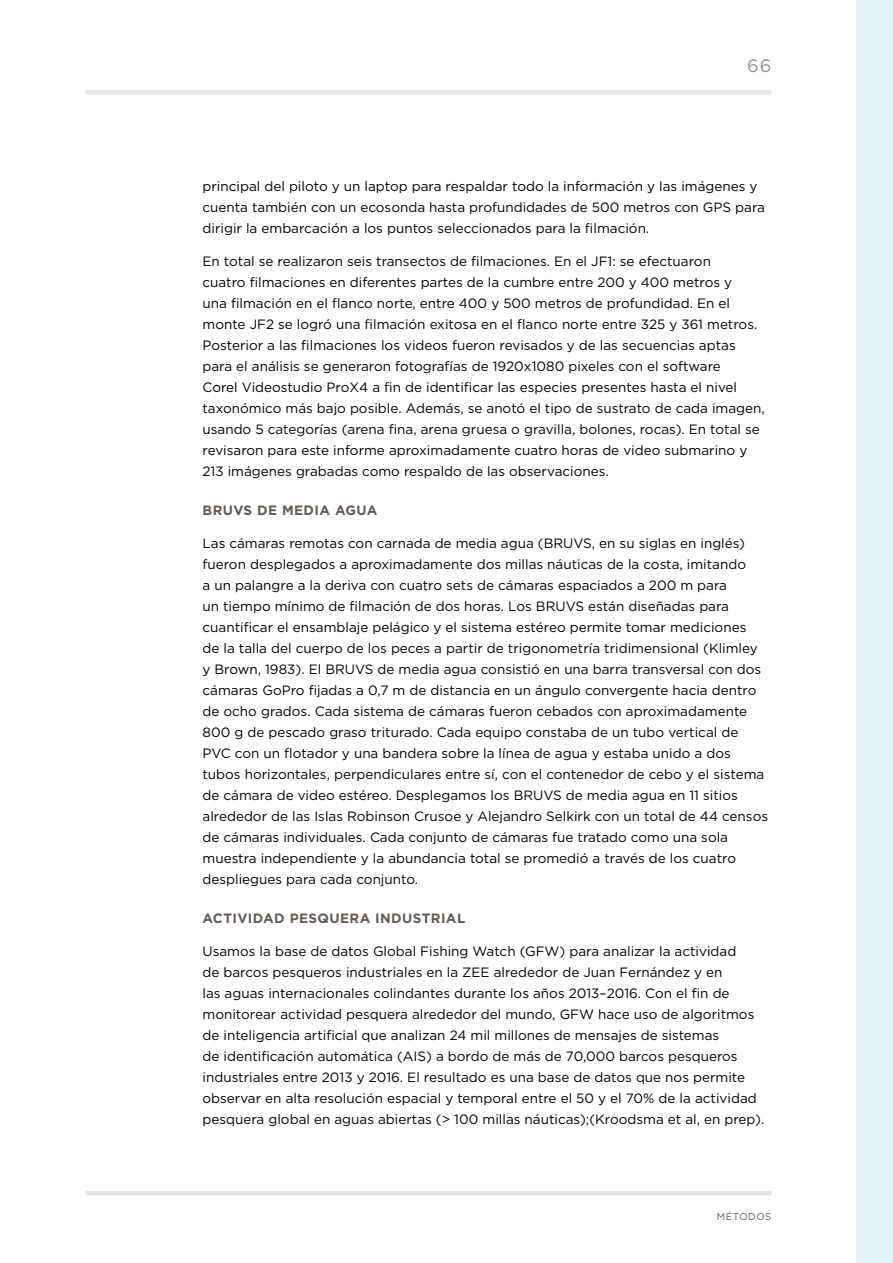
<style>
.page{position:relative;width:893px;height:1263px;background:#fff}
.page>*{position:absolute;margin:0;border:0;box-sizing:border-box;transform-origin:0 0}
.t1{font:18px "Gotham";color:#949290}
.t2{font:13.5px/21px "Gotham";color:#000}
.t3{font:700 13.5px "Gotham";letter-spacing:.03em;color:#615c58}
.t4{font:9.75px "Gotham";letter-spacing:.06em;color:#615c58}
</style>
<div class="page">
<div style="left:857px;top:0;width:36px;height:1263px;background:#e6f1f6"></div>
<div style="left:86px;top:90px;width:685px;height:5px;background:#e5e4e4"></div>
<hr style="left:86px;top:1191px;width:685px;height:4px;background:#e5e4e4">
<h1 class="t1" style="left:747px;top:54px;width:26px">66</h1>
<p class="t2" style="left:202px;top:175px;width:564px">principal del piloto y un laptop para respaldar todo la información y las imágenes y cuenta también con un ecosonda hasta profundidades de 500 metros con GPS para dirigir la embarcación a los puntos seleccionados para la filmación.</p>
<p class="t2" style="left:202px;top:250px;width:564px">En total se realizaron seis transectos de filmaciones. En el JF1: se efectuaron<br>cuatro filmaciones en diferentes partes de la cumbre entre 200 y 400 metros y<br>una filmación en el flanco norte, entre 400 y 500 metros de profundidad. En el monte JF2 se logró una filmación exitosa en el flanco norte entre 325 y 361 metros.<br>Posterior a las filmaciones los videos fueron revisados y de las secuencias aptas para el análisis se generaron fotografías de 1920x1080 pixeles con el software<br>Corel Videostudio ProX4 a fin de identificar las especies presentes hasta el nivel taxonómico más bajo posible. Además, se anotó el tipo de sustrato de cada imagen, usando 5 categorías (arena fina, arena gruesa o gravilla, bolones, rocas). En total se revisaron para este informe aproximadamente cuatro horas de video submarino y 213 imágenes grabadas como respaldo de las observaciones.</p>
<p class="t3" style="left:202px;top:501px;width:176px">BRUVS DE MEDIA AGUA</p>
<p class="t2" style="left:202px;top:532px;width:567px">Las cámaras remotas con carnada de media agua (BRUVS, en su siglas en inglés) fueron desplegados a aproximadamente dos millas náuticas de la costa, imitando<br>a un palangre a la deriva con cuatro sets de cámaras espaciados a 200 m para<br>un tiempo mínimo de filmación de dos horas. Los BRUVS están diseñadas para cuantificar el ensamblaje pelágico y el sistema estéreo permite tomar mediciones<br>de la talla del cuerpo de los peces a partir de trigonometría tridimensional (Klimley y Brown, 1983). El BRUVS de media agua consistió en una barra transversal con dos cámaras GoPro fijadas a 0,7 m de distancia en un ángulo convergente hacia dentro de ocho grados. Cada sistema de cámaras fueron cebados con aproximadamente 800 g de pescado graso triturado. Cada equipo constaba de un tubo vertical de PVC con un flotador y una bandera sobre la línea de agua y estaba unido a dos tubos horizontales, perpendiculares entre sí, con el contenedor de cebo y el sistema de cámara de video estéreo. Desplegamos los BRUVS de media agua en 11 sitios alrededor de las Islas Robinson Crusoe y Alejandro Selkirk con un total de 44 censos de cámaras individuales. Cada conjunto de cámaras fue tratado como una sola muestra independiente y la abundancia total se promedió a través de los cuatro despliegues para cada conjunto.</p>
<p class="t3" style="left:202px;top:909px;width:264px">ACTIVIDAD PESQUERA INDUSTRIAL</p>
<p class="t2" style="left:202px;top:940px;width:561px">Usamos la base de datos Global Fishing Watch (GFW) para analizar la actividad<br>de barcos pesqueros industriales en la ZEE alrededor de Juan Fernández y en<br>las aguas internacionales colindantes durante los años 2013–2016. Con el fin de monitorear actividad pesquera alrededor del mundo, GFW hace uso de algoritmos de inteligencia artificial que analizan 24 mil millones de mensajes de sistemas<br>de identificación automática (AIS) a bordo de más de 70,000 barcos pesqueros industriales entre 2013 y 2016. El resultado es una base de datos que nos permite observar en alta resolución espacial y temporal entre el 50 y el 70% de la actividad pesquera global en aguas abiertas (&gt; 100 millas náuticas);(Kroodsma et al, en prep).</p>
<p class="t4" style="left:717px;top:1210px;width:56px">MÉTODOS</p>
</div>
